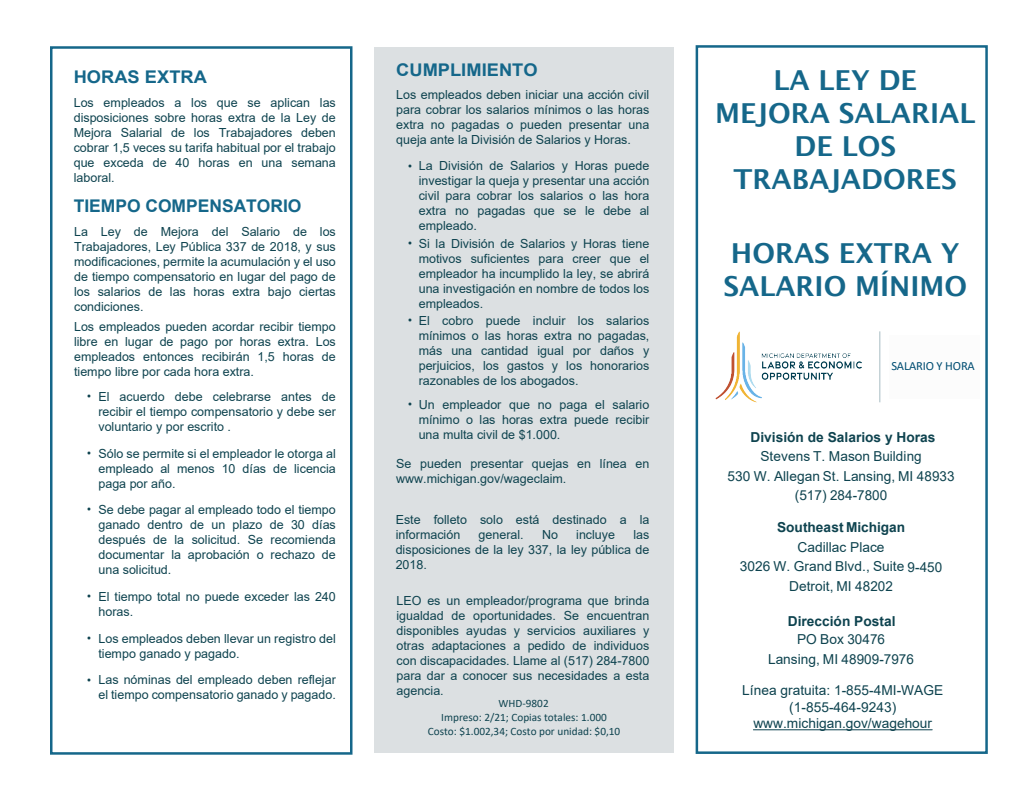
<style>
.page{position:relative;width:1035px;height:810px;background:#fff}
.page>*{position:absolute;margin:0;border:0;box-sizing:border-box;transform-origin:0 0}
.t1{font:600 27.5px/33px "Lucida Sans";color:#15678a;text-align:center}
.t2{font:700 17.5px "Arial";color:#15678a;scale:1.05 1}
.t3{font:700 17.5px "Arial";color:#15678a}
.t4{font:13.75px/19.6px "Arial";color:#0e434f;text-align:center}
.t5{font:700 13.75px "Arial";color:#0e434f}
.t6{font:12.5px/15px "Arial";color:#0e434f;text-align:justify}
.t7{font:12.5px "Calibri";letter-spacing:-.01em;color:#004d72}
.t8{font:11.25px/13.6px "Calibri";color:#0e434f;text-align:center}
.s1{font-family:"Roboto";font-size:13.75px}
</style>
<div class="page">
<div style="left:696px;top:45px;width:292px;height:709px;border:2px solid #15678a"></div>
<hr style="left:753px;top:729px;width:179px;height:1px;background:#0e434f">
<div style="left:374px;top:47px;width:300px;height:706px;background:#dce0e2"></div>
<div style="left:50px;top:46px;width:302px;height:709px;border:2px solid #15678a"></div>
<img style="left:715px;top:313px;width:273px;height:108px">
<div style="left:889px;top:336px;width:91px;height:63px;background:#fcfcfc"></div>
<h2 class="t2" style="left:74px;top:64px;width:128px">HORAS EXTRA</h2>
<p class="t6" style="left:74px;top:95px;width:264px">Los empleados a los que se aplican las disposiciones sobre horas extra de la Ley de Mejora Salarial de los Trabajadores deben cobrar 1,5 veces su tarifa habitual por el trabajo que exceda de 40 horas en una semana laboral.</p>
<h2 class="t3" style="left:74px;top:194px;width:229px">TIEMPO COMPENSATORIO</h2>
<p class="t6" style="left:74px;top:224px;width:263px">La Ley de Mejora del Salario de los Trabajadores, Ley Pública 337 de 2018, y sus modificaciones, permite la acumulación y el uso de tiempo compensatorio en lugar del pago de los salarios de las horas extra bajo ciertas condiciones.</p>
<p class="t6" style="left:74px;top:319px;width:263px">Los empleados pueden acordar recibir tiempo libre en lugar de pago por horas extra. Los empleados entonces recibirán 1,5 horas de tiempo libre por cada hora extra.</p>
<p class="t6" style="left:98px;top:389px;width:239px;text-indent:-12px"><span class="s1">•</span> El acuerdo debe celebrarse antes de recibir el tiempo compensatorio y debe ser voluntario y por escrito .</p>
<p class="t6" style="left:98px;top:446px;width:239px;text-indent:-12px"><span class="s1">•</span> Sólo se permite si el empleador le otorga al empleado al menos 10 días de licencia paga por año.</p>
<p class="t6" style="left:98px;top:502px;width:239px;text-indent:-12px"><span class="s1">•</span> Se debe pagar al empleado todo el tiempo ganado dentro de un plazo de 30 días después de la solicitud. Se recomienda documentar la aprobación o rechazo de una solicitud.</p>
<p class="t6" style="left:98px;top:589px;width:239px;text-indent:-12px"><span class="s1">•</span> El tiempo total no puede exceder las 240 horas.</p>
<p class="t6" style="left:98px;top:631px;width:239px;text-indent:-12px"><span class="s1">•</span> Los empleados deben llevar un registro del tiempo ganado y pagado.</p>
<p class="t6" style="left:87px;top:672px;width:251px;text-align:right"><span class="s1">•</span> Las nóminas del empleado deben reflejar el tiempo compensatorio ganado y pagado.</p>
<h2 class="t2" style="left:396px;top:58px;width:136px">CUMPLIMIENTO</h2>
<p class="t6" style="left:396px;top:87px;width:255px">Los empleados deben iniciar una acción civil para cobrar los salarios mínimos o las horas extra no pagadas o pueden presentar una queja ante la División de Salarios y Horas.</p>
<p class="t6" style="left:419px;top:158px;width:232px;text-indent:-11px"><span class="s1">•</span> La División de Salarios y Horas puede investigar la queja y presentar una acción civil para cobrar los salarios o las hora extra no pagadas que se le debe al empleado.</p>
<p class="t6" style="left:419px;top:236px;width:232px;text-indent:-11px"><span class="s1">•</span> Si la División de Salarios y Horas tiene motivos suficientes para creer que el empleador ha incumplido la ley, se abrirá una investigación en nombre de todos los empleados.</p>
<p class="t6" style="left:419px;top:313px;width:232px;text-indent:-11px"><span class="s1">•</span> El cobro puede incluir los salarios mínimos o las horas extra no pagadas, más una cantidad igual por daños y perjuicios, los gastos y los honorarios razonables de los abogados.</p>
<p class="t6" style="left:419px;top:397px;width:232px;text-indent:-11px"><span class="s1">•</span> Un empleador que no paga el salario mínimo o las horas extra puede recibir una multa civil de $1.000.</p>
<p class="t6" style="left:396px;top:456px;width:255px">Se pueden presentar quejas en línea en www.michigan.gov/wageclaim.</p>
<p class="t6" style="left:396px;top:512px;width:255px">Este folleto solo está destinado a la información</p>
<p class="t6" style="left:396px;top:527px;width:255px;text-indent:238px">las disposiciones de la ley 337, la ley pública de 2018.</p>
<p class="t6" style="left:397px;top:593px;width:254px">LEO es un empleador/programa que brinda igualdad de oportunidades. Se encuentran disponibles ayudas y servicios auxiliares y otras adaptaciones a pedido de individuos con discapacidades. Llame al (517) 284-7800 para dar a conocer sus necesidades a esta agencia.</p>
<p class="t8" style="left:428px;top:697px;width:194px">WHD-9802<br>Impreso: 2/21; Copias totales: 1.000<br>Costo: $1.002,34; Costo por unidad: $0,10</p>
<p class="t6" style="left:479px;top:527px;width:47px">general.</p>
<p class="t6" style="left:542px;top:527px;width:17px">No</p>
<p class="t6" style="left:576px;top:527px;width:40px">incluye</p>
<h1 class="t1" style="left:715px;top:64px;width:262px">LA LEY DE<br>MEJORA SALARIAL<br>DE LOS<br>TRABAJADORES</h1>
<h1 class="t1" style="left:723px;top:237px;width:245px;text-align:left">HORAS EXTRA Y<br>SALARIO MÍNIMO</h1>
<p class="t7" style="left:891px;top:357px;width:85px">SALARIO Y HORA</p>
<p class="t5" style="left:751px;top:427px;width:186px">División de Salarios y Horas</p>
<p class="t4" style="left:728px;top:447px;width:228px">Stevens T. Mason Building<br>530 W. Allegan St. Lansing, MI 48933 (517) 284-7800</p>
<p class="t5" style="left:777px;top:518px;width:130px">Southeast Michigan</p>
<p class="t4" style="left:740px;top:537px;width:204px">Cadillac Place<br>3026 W. Grand Blvd., Suite 9-450<br>Detroit, MI 48202</p>
<p class="t5" style="left:788px;top:611px;width:109px">Dirección Postal</p>
<p class="t4" style="left:768px;top:629px;width:147px">PO Box 30476<br>Lansing, MI 48909-7976</p>
<p class="t4" style="left:742px;top:682px;width:203px;line-height:16.5px">Línea gratuita: 1-855-4MI-WAGE (1-855-464-9243) www.michigan.gov/wagehour</p>
</div>
